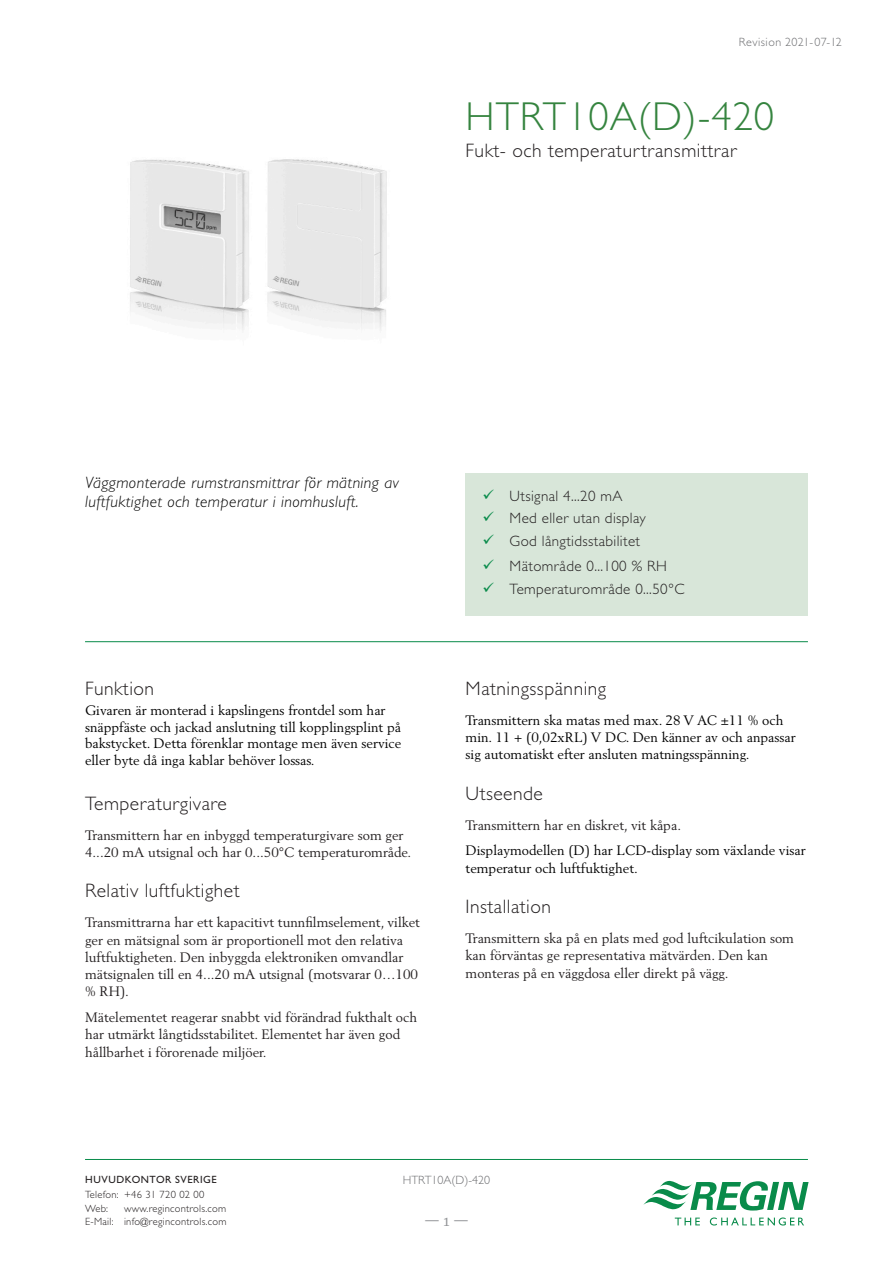
<style>
.page{position:relative;width:893px;height:1263px;background:#fff}
.page>*{position:absolute;margin:0;border:0;box-sizing:border-box;transform-origin:0 0}
.Header1{font:300 40.5px "Gill Sans Std";letter-spacing:.025em;color:#35843f}
.Header2{font:300 19.5px "Gill Sans Std";letter-spacing:.025em;color:#231f20}
.ProductName{font:300 19.5px "Gill Sans Std";letter-spacing:.025em;color:#231f20}
.Ingress{font:italic 300 16.5px/19.8px "Gill Sans Std";letter-spacing:.025em;color:#000}
.t1{font:300 15px "Gill Sans Std";letter-spacing:.025em;color:#231f20}
.Body{font:13.5px/17.2px "Berling LT Std";color:#231f20}
.Body-2{font:13.5px/17.2px "Berling LT Std";color:#000}
.body{font:13.5px/16.5px "Berling LT Std";color:#000}
.t2{font:13.5px "Merriweather";color:#939598}
.t3{font:300 12px "Gill Sans Std";letter-spacing:.04em;color:#6c6d70}
.t4{font:300 12px "Gill Sans Std";letter-spacing:.015em;color:#6c6d70}
.t5{font:300 10.5px/13.5px "Gill Sans Std";letter-spacing:.025em;color:#231f20}
.t6{font:10.5px "Gill Sans Std";letter-spacing:.055em;color:#231f20}
</style>
<div class="page">
<svg style="left:643px;top:1180px;width:166px;height:30px"></svg>
<svg style="left:675px;top:1217px;width:25px;height:8px"></svg>
<svg style="left:710px;top:1217px;width:94px;height:8px"></svg>
<hr style="left:85px;top:1159px;width:723px;height:1px;background:#098b4a">
<div style="left:466px;top:474px;width:342px;height:142px;background:#d8e6d9"></div>
<hr style="left:85px;top:641px;width:723px;height:1px;background:#098b4a">
<img style="left:130px;top:159px;width:257px;height:172px">
<p class="t3" style="left:739px;top:36px;width:105px">Revision 2021-07-12</p>
<p class="Header1" style="left:466px;top:93px;width:310px">HTRT10A(D)-420</p>
<p class="ProductName" style="left:466px;top:140px;width:272px">Fukt- och temperaturtransmittrar</p>
<p class="Ingress" style="left:85px;top:472px;width:315px">Väggmonterade rumstransmittrar för mätning av luftfuktighet och temperatur i inomhusluft.</p>
<p class="Header2" style="left:85px;top:677px;width:71px">Funktion</p>
<p class="body" style="left:85px;top:702px;width:318px">Givaren är monterad i kapslingens frontdel som har snäppfäste och jackad anslutning till kopplingsplint på bakstycket. Detta förenklar montage men även service eller byte då inga kablar behöver lossas.</p>
<p class="Header2" style="left:85px;top:792px;width:143px">Temperaturgivare</p>
<p class="Body" style="left:85px;top:826px;width:328px">Transmittern har en inbyggd temperaturgivare som ger<br>4...20 mA utsignal och har 0...50°C temperaturområde.</p>
<p class="Header2" style="left:85px;top:880px;width:156px">Relativ luftfuktighet</p>
<p class="Body" style="left:85px;top:914px;width:336px">Transmittrarna har ett kapacitivt tunnfilmselement, vilket ger en mätsignal som är proportionell mot den relativa luftfuktigheten. Den inbyggda elektroniken omvandlar mätsignalen till en 4...20 mA utsignal (motsvarar 0…100 % RH).</p>
<p class="Body" style="left:85px;top:1008px;width:334px">Mätelementet reagerar snabbt vid förändrad fukthalt och har utmärkt långtidsstabilitet. Elementet har även god hållbarhet i förorenade miljöer.</p>
<p class="t1" style="left:510px;top:488px;width:114px">Utsignal 4...20 mA</p>
<p class="t1" style="left:510px;top:510px;width:138px">Med eller utan display</p>
<p class="t1" style="left:510px;top:532px;width:132px">God långtidsstabilitet</p>
<p class="t1" style="left:510px;top:558px;width:159px">Mätområde 0...100 % RH</p>
<p class="t1" style="left:510px;top:580px;width:176px">Temperaturområde 0...50°C</p>
<p class="Header2" style="left:466px;top:677px;width:142px">Matningsspänning</p>
<p class="Body-2" style="left:466px;top:711px;width:332px">Transmittern ska matas med max. 28 V AC ±11 % och min. 11 + (0,02xRL) V DC. Den känner av och anpassar sig automatiskt efter ansluten matningsspänning.</p>
<p class="Header2" style="left:466px;top:782px;width:79px">Utseende</p>
<p class="Body" style="left:466px;top:816px;width:217px">Transmittern har en diskret, vit kåpa.</p>
<p class="Body-2" style="left:466px;top:842px;width:342px">Displaymodellen (D) har LCD-display som växlande visar temperatur och luftfuktighet.</p>
<p class="Header2" style="left:466px;top:895px;width:87px">Installation</p>
<p class="Body" style="left:466px;top:929px;width:330px">Transmittern ska på en plats med god luftcikulation som kan förväntas ge representativa mätvärden. Den kan monteras på en väggdosa eller direkt på vägg.</p>
<p class="t6" style="left:85px;top:1173px;width:133px">HUVUDKONTOR SVERIGE</p>
<p class="t5" style="left:85px;top:1188px;width:121px">Telefon: +46 31 720 02 00<br>Web:</p>
<p class="t5" style="left:85px;top:1201px;width:143px;text-align:right">www.regincontrols.com<br>E-Mail: info@regincontrols.com</p>
<p class="t4" style="left:403px;top:1173px;width:89px">HTRT10A(D)-420</p>
<p class="t2" style="left:424px;top:1213px;width:46px">— 1 —</p>
</div>
